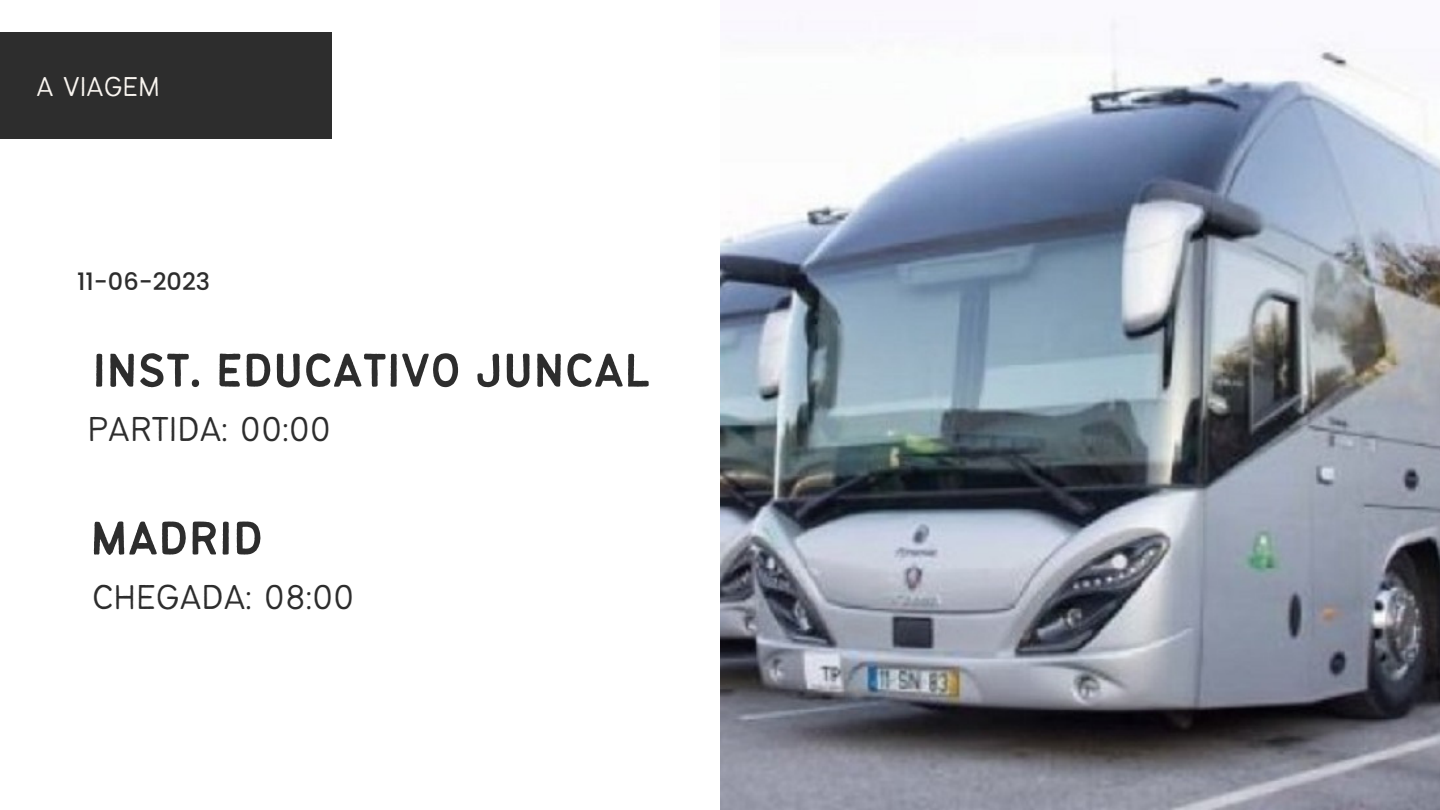
<style>
.page{position:relative;width:1440px;height:810px;background:#fff}
.page>*{position:absolute;margin:0;border:0;box-sizing:border-box;transform-origin:0 0}
.t1{font:52px "Bantayog";color:#2d2d2d}
.t2{font:300 38px "Bantayog";color:#2d2d2d}
.t3{font:300 30px "Bantayog";color:#f9f5f0}
.t4{font:500 24px "Poppins";color:#2d2d2d}
</style>
<div class="page">
<img style="left:720px;top:20px;width:720px;height:790px">
<div style="left:0;top:32px;width:332px;height:107px;background:#2d2d2d"></div>
<p class="t3" style="left:36px;top:74px;width:125px">A VIAGEM</p>
<p class="t4" style="left:77px;top:265px;width:135px">11-06-2023</p>
<h1 class="t1" style="left:92px;top:350px;width:559px">INST. EDUCATIVO JUNCAL</h1>
<p class="t2" style="left:87px;top:415px;width:245px">PARTIDA: 00:00</p>
<h1 class="t1" style="left:90px;top:518px;width:175px">MADRID</h1>
<p class="t2" style="left:92px;top:582px;width:264px">CHEGADA: 08:00</p>
</div>
